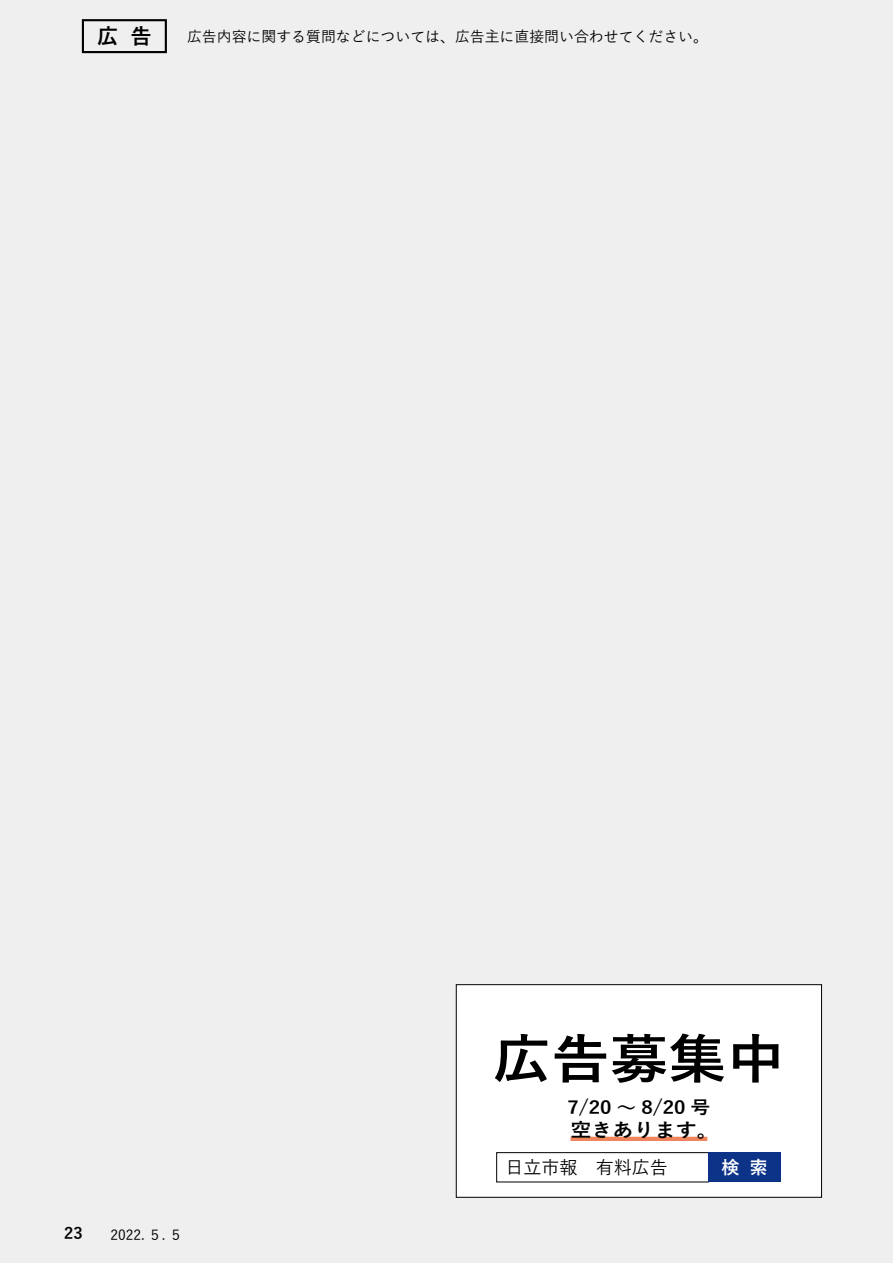
<style>
.page{position:relative;width:893px;height:1263px;background:#efefef}
.page>*{position:absolute;margin:0;border:0;box-sizing:border-box;transform-origin:0 0}
.t1{font:700 53.1px "Yu Gothic";color:#000;scale:1.1 1}
.t2{font:700 21.3px "Yu Gothic";color:#000}
.t3{font:700 19.2px "Yu Gothic";color:#000;scale:1.1 1}
.t4{font:700 18px "Yu Gothic";color:#000;scale:1.1 1}
.t5{font:500 18px "Yu Gothic";color:#000}
.t6{font:700 18px "Yu Gothic";color:#fff}
.t7{font:700 15.9px "Yu Gothic";color:#000}
.t8{font:500 14.85px "Yu Gothic";color:#000}
.t9{font:500 13.8px "Yu Gothic";color:#000}
</style>
<div class="page">
<div style="left:82px;top:19px;width:85px;height:34px;border:2px solid #000"></div>
<div style="left:456px;top:985px;width:365px;height:212px;background:#fff"></div>
<hr style="left:570px;top:1137px;width:137px;height:4px;background:#ef845d">
<div style="left:456px;top:984px;width:366px;height:213px;border:1px solid #000"></div>
<div style="left:496px;top:1152px;width:213px;height:30px;border:1px solid #000"></div>
<div style="left:709px;top:1152px;width:72px;height:30px;background:#0c3388"></div>
<h2 class="t2" style="left:97px;top:24px;width:23px">広</h2>
<h2 class="t2" style="left:130px;top:24px;width:23px">告</h2>
<p class="t8" style="left:187px;top:23px;width:522px">広告内容に関する質問などについては、広告主に直接問い合わせてください。</p>
<p class="t7" style="left:64px;top:1224px;width:20px">23</p>
<p class="t9" style="left:110px;top:1222px;width:74px">2022. ５. ５</p>
<h1 class="t1" style="left:493px;top:1029px;width:267px">広告募集中</h1>
<p class="t4" style="left:567px;top:1097px;width:131px">7/20 ～ 8/20 号</p>
<p class="t3" style="left:570px;top:1119px;width:135px">空きあります。</p>
<p class="t6" style="left:750px;top:1157px;width:20px">索</p>
<p class="t6" style="left:721px;top:1157px;width:20px">検</p>
<p class="t5" style="left:505px;top:1151px;width:164px">日立市報　有料広告</p>
</div>
